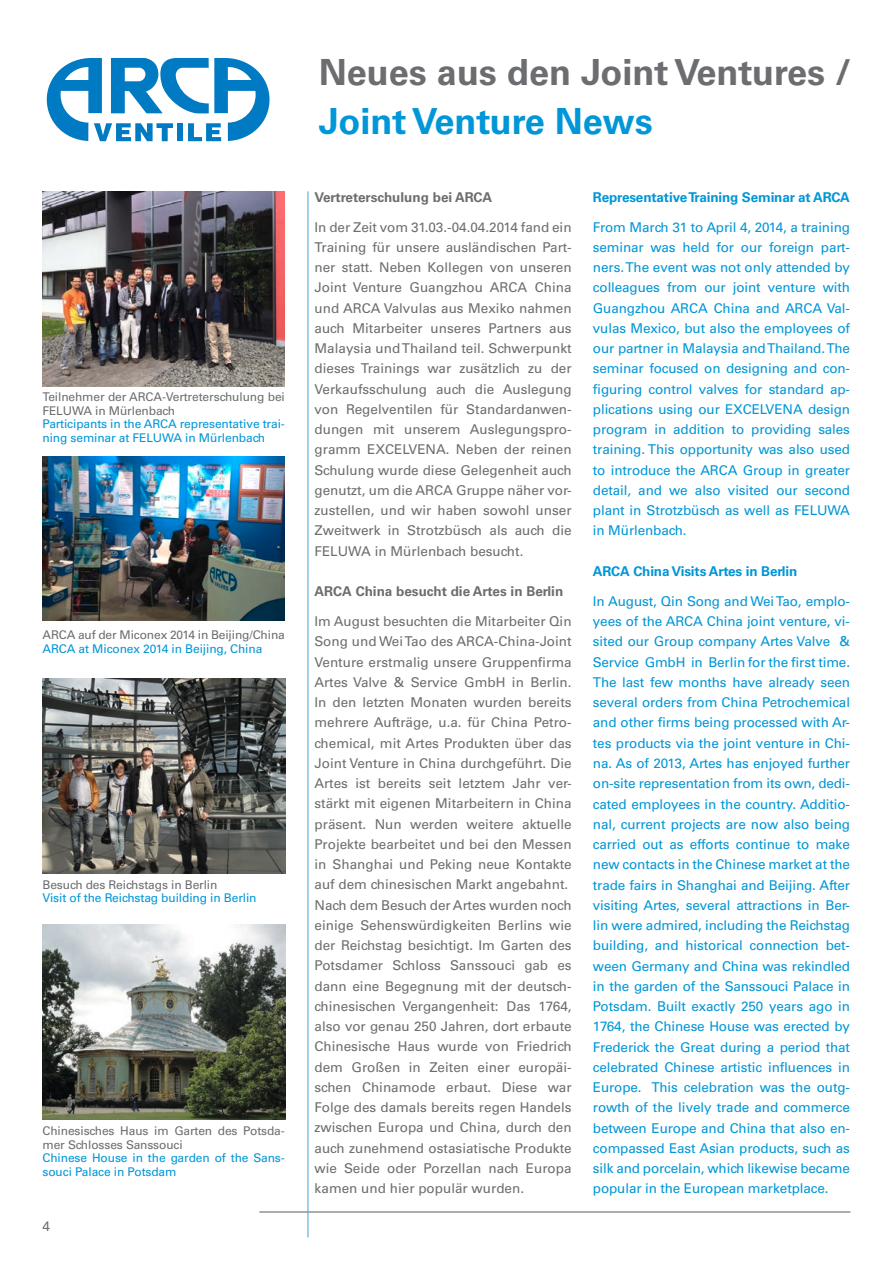
<style>
.page{position:relative;width:893px;height:1263px;background:#fff}
.page>*{position:absolute;margin:0;border:0;box-sizing:border-box;transform-origin:0 0}
.t1{font:700 36px "Univers CE";color:#6c6d70}
.t2{font:700 36px "Univers CE";color:#0196d7}
.t3{font:500 13.5px/20.2px "Univers CE";letter-spacing:-.01em;color:#0196d7;text-align:justify}
.t4{font:500 13.5px/20.2px "Univers CE";color:#6c6d70;text-align:justify}
.t5{font:700 13.5px "Univers CE";letter-spacing:-.01em;color:#0196d7}
.t6{font:700 13.5px "Univers CE";color:#6c6d70}
.t7{font:500 12px/13.5px "Univers CE";letter-spacing:-.01em;color:#0196d7}
.t8{font:500 12px/13.5px "Univers CE";letter-spacing:-.01em;color:#6c6d70}
</style>
<div class="page">
<hr style="left:259px;top:1211px;width:591px;height:1px;background:#6c6d70">
<hr style="left:307px;top:191px;width:1px;height:1046px;background:#56aee1">
<svg style="left:47px;top:57px;width:223px;height:84px"></svg>
<img style="left:43px;top:191px;width:242px;height:196px">
<img style="left:43px;top:678px;width:242px;height:196px">
<img style="left:43px;top:924px;width:242px;height:196px">
<img style="left:43px;top:457px;width:242px;height:164px">
<p class="t8" style="left:43px;top:391px;width:244px">Teilnehmer der ARCA-Vertreterschulung bei<br>FELUWA in Mürlenbach</p>
<p class="t7" style="left:43px;top:418px;width:244px">Participants in the ARCA representative trai&shy;ning seminar at FELUWA in Mürlenbach</p>
<p class="t8" style="left:43px;top:628px;width:244px">ARCA auf der Miconex 2014 in Beijing/China</p>
<p class="t7" style="left:43px;top:642px;width:221px">ARCA at Miconex 2014 in Beijing, China</p>
<p class="t8" style="left:43px;top:878px;width:177px">Besuch des Reichstags in Berlin</p>
<p class="t7" style="left:43px;top:892px;width:216px">Visit of the Reichstag building in Berlin</p>
<p class="t8" style="left:43px;top:1124px;width:244px">Chinesisches Haus im Garten des Potsda&shy;mer Schlosses Sanssouci</p>
<p class="t7" style="left:43px;top:1151px;width:244px">Chinese House in the garden of the Sans&shy;souci Palace in Potsdam</p>
<p class="t4" style="left:43px;top:1216px;width:9px">4</p>
<h1 class="t1" style="left:319px;top:51px;width:534px">Neues aus den Joint Ventures /</h1>
<h1 class="t2" style="left:319px;top:100px;width:336px">Joint Venture News</h1>
<p class="t6" style="left:315px;top:189px;width:179px">Vertreterschulung bei ARCA</p>
<p class="t4" style="left:315px;top:217px;width:259px">In der Zeit vom 31.03.-04.04.2014 fand ein Training für unsere ausländischen Part&shy;ner statt. Neben Kollegen von unseren Joint Venture Guangzhou ARCA China und ARCA Valvulas aus Mexiko nahmen auch Mitarbeiter unseres Partners aus Malaysia und Thailand teil. Schwerpunkt dieses Trainings war zusätzlich zu der Verkaufsschulung auch die Auslegung von Regelventilen für Standardanwen&shy;dungen mit unserem Auslegungspro&shy;gramm EXCELVENA. Neben der reinen Schulung wurde diese Gelegenheit auch genutzt, um die ARCA Gruppe näher vor&shy;zustellen, und wir haben sowohl unser Zweitwerk in Strotzbüsch als auch die FELUWA in Mürlenbach besucht.</p>
<p class="t6" style="left:315px;top:583px;width:250px">ARCA China besucht die Artes in Berlin</p>
<p class="t4" style="left:315px;top:612px;width:259px;text-align:left">Im August besuchten die Mitarbeiter Qin Song und Wei Tao des ARCA-China-Joint Venture erstmalig unsere Gruppenfirma Artes Valve &amp; Service GmbH in Berlin.<br>In den letzten Monaten wurden bereits mehrere Aufträge, u.a. für China Petro&shy;chemical, mit Artes Produkten über das Joint Venture in China durchgeführt. Die Artes ist bereits seit letztem Jahr ver&shy;stärkt mit eigenen Mitarbeitern in China präsent. Nun werden weitere aktuelle Projekte bearbeitet und bei den Messen in Shanghai und Peking neue Kontakte auf dem chinesischen Markt angebahnt.<br>Nach dem Besuch der Artes wurden noch einige Sehenswürdigkeiten Berlins wie der Reichstag besichtigt. Im Garten des Potsdamer Schloss Sanssouci gab es dann eine Begegnung mit der deutsch&shy;chinesischen Vergangenheit: Das 1764, also vor genau 250 Jahren, dort erbaute Chinesische Haus wurde von Friedrich dem Großen in Zeiten einer europäi&shy;schen Chinamode erbaut. Diese war Folge des damals bereits regen Handels zwischen Europa und China, durch den auch zunehmend ostasiatische Produkte wie Seide oder Porzellan nach Europa kamen und hier populär wurden.</p>
<p class="t5" style="left:593px;top:189px;width:259px">Representative Training Seminar at ARCA</p>
<p class="t3" style="left:593px;top:217px;width:259px">From March 31 to April 4, 2014, a training seminar was held for our foreign part&shy;ners. The event was not only attended by colleagues from our joint venture with Guangzhou ARCA China and ARCA Val&shy;vulas Mexico, but also the employees of our partner in Malaysia and Thailand. The seminar focused on designing and con&shy;figuring control valves for standard ap&shy;plications using our EXCELVENA design program in addition to providing sales training. This opportunity was also used to introduce the ARCA Group in greater detail, and we also visited our second plant in Strotzbüsch as well as FELUWA in Mürlenbach.</p>
<p class="t5" style="left:593px;top:563px;width:206px">ARCA China Visits Artes in Berlin</p>
<p class="t3" style="left:593px;top:591px;width:259px">In August, Qin Song and Wei Tao, emplo&shy;yees of the ARCA China joint venture, vi&shy;sited our Group company Artes Valve &amp; Service GmbH in Berlin for the first time.<br>The last few months have already seen several orders from China Petrochemical and other firms being processed with Ar&shy;tes products via the joint venture in Chi&shy;na. As of 2013, Artes has enjoyed further on-site representation from its own, dedi&shy;cated employees in the country. Additio&shy;nal, current projects are now also being carried out as efforts continue to make new contacts in the Chinese market at the trade fairs in Shanghai and Beijing. After visiting Artes, several attractions in Ber&shy;lin were admired, including the Reichstag building, and historical connection bet&shy;ween Germany and China was rekindled in the garden of the Sanssouci Palace in Potsdam. Built exactly 250 years ago in 1764, the Chinese House was erected by Frederick the Great during a period that celebrated Chinese artistic influences in Europe. This celebration was the outg&shy;rowth of the lively trade and commerce between Europe and China that also en&shy;compassed East Asian products, such as silk and porcelain, which likewise became popular in the European marketplace.</p>
</div>
